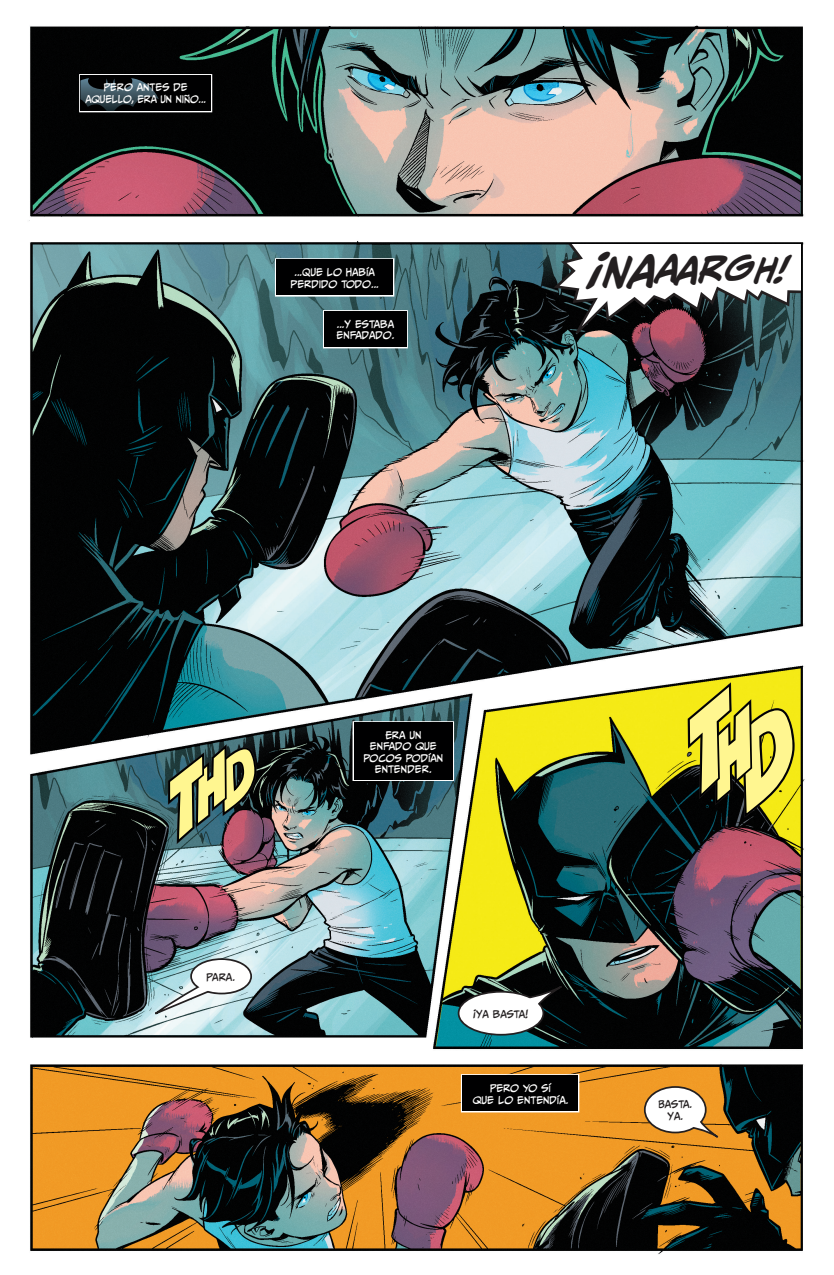
<style>
.page{position:relative;width:834px;height:1275px;background:#fff}
.page>*{position:absolute;margin:0;border:0;box-sizing:border-box;transform-origin:0 0}
.GCx_Paragraph{font:italic 700 38.5px "CC Meanwhile";color:#231f20}
.GCx_Paragraph-2{font:9.62px/11.5px "CC Meanwhile";color:#fff;text-align:center}
.GCx_Paragraph-3{font:9.62px "CC Meanwhile";color:#231f20}
.s1{font-size:32.9px}
.s2{font-size:29.75px}
</style>
<div class="page">
<img style="left:29px;top:25px;width:776px;height:1230px">
<svg style="left:155px;top:958px;width:97px;height:56px;background:#a5bdc2"></svg>
<svg style="left:457px;top:986px;width:105px;height:50px;background:#1b302f"></svg>
<svg style="left:643px;top:1086px;width:75px;height:52px;background:#cd882d"></svg>
<div style="left:192px;top:960px;width:58px;height:33px;background:#fff;border-radius:50%"></div>
<div style="left:459px;top:993px;width:83px;height:41px;background:#fff;border-radius:50%"></div>
<div style="left:645px;top:1088px;width:59px;height:44px;background:#fff;border-radius:50%"></div>
<svg style="left:275px;top:258px;width:119px;height:39px"></svg>
<div style="left:276px;top:260px;width:117px;height:35px;background:#000001"></div>
<svg style="left:323px;top:310px;width:85px;height:38px"></svg>
<div style="left:324px;top:311px;width:82px;height:36px;background:#000001"></div>
<svg style="left:461px;top:1074px;width:118px;height:38px"></svg>
<div style="left:462px;top:1075px;width:116px;height:36px;background:#000001"></div>
<svg style="left:553px;top:244px;width:247px;height:90px"></svg>
<svg style="left:79px;top:74px;width:133px;height:38px;background:#22282c"></svg>
<svg style="left:168px;top:744px;width:88px;height:100px;background:#838464"></svg>
<svg style="left:687px;top:682px;width:107px;height:136px;background:#b9b245"></svg>
<svg style="left:352px;top:721px;width:102px;height:60px"></svg>
<div style="left:354px;top:722px;width:98px;height:58px;background:#000001"></div>
<p class="GCx_Paragraph-2" style="left:85px;top:82px;width:122px">PERO ANTES DE<br>AQUELLO, ERA UN NIÑO...</p>
<p class="GCx_Paragraph-2" style="left:294px;top:267px;width:82px">...QUE LO HABÍA</p>
<p class="GCx_Paragraph-2" style="left:290px;top:278px;width:90px">PERDIDO TODO...</p>
<p class="GCx_Paragraph-2" style="left:336px;top:318px;width:59px;text-align:left">...Y ESTABA<br>ENFADADO.</p>
<p class="GCx_Paragraph" style="left:589px;top:249px;width:199px">¡NA<span class="s1">AAR</span><sup>G</sup><span class="s2">H!</span></p>
<p class="GCx_Paragraph-3" style="left:206px;top:972px;width:31px">PARA.</p>
<p class="GCx_Paragraph-2" style="left:385px;top:729px;width:37px">ERA UN</p>
<p class="GCx_Paragraph-2" style="left:370px;top:741px;width:68px">ENFADO QUE</p>
<p class="GCx_Paragraph-2" style="left:363px;top:752px;width:81px">POCOS PODÍAN</p>
<p class="GCx_Paragraph-2" style="left:375px;top:764px;width:58px">ENTENDER.</p>
<p class="GCx_Paragraph-3" style="left:473px;top:1009px;width:56px">¡YA BASTA!</p>
<p class="GCx_Paragraph-2" style="left:490px;top:1083px;width:63px">PERO YO SÍ</p>
<p class="GCx_Paragraph-2" style="left:472px;top:1094px;width:97px">QUE LO ENTENDÍA.</p>
<p class="GCx_Paragraph-3" style="left:658px;top:1099px;width:35px">BASTA.</p>
<p class="GCx_Paragraph-3" style="left:667px;top:1111px;width:17px">YA.</p>
</div>
